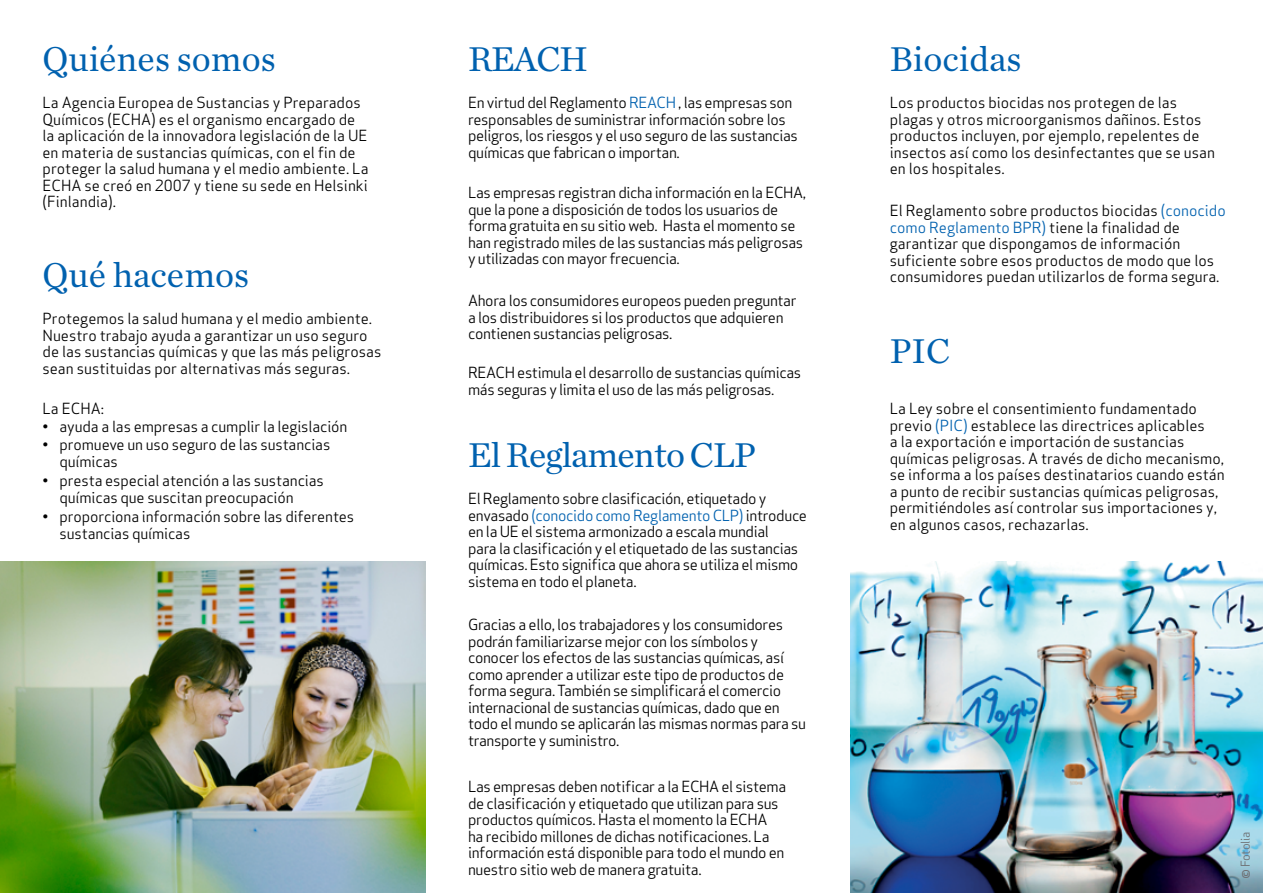
<style>
.page{position:relative;width:1263px;height:893px;background:#fff}
.page>*{position:absolute;margin:0;border:0;box-sizing:border-box;transform-origin:0 0}
.t1{font:36px "Chronicle Text G1";color:#0061af}
.t2{font:36px "Chronicle Text G1";letter-spacing:-.025em;color:#0061af}
.t3{font:15px/16.5px "Apex Sans";letter-spacing:-.025em;color:#000}
.t4{font:15px/16.5px "Apex Sans";color:#000}
.t5{font:12px "Apex Sans";letter-spacing:-.025em;color:#6d6e71}
.s1{color:#0061af}
.s2{font-size:15px}
</style>
<div class="page">
<img style="left:0;top:561px;width:425px;height:332px">
<img style="left:850px;top:561px;width:413px;height:332px">
<h1 class="t1" style="left:43px;top:32px;width:235px">Quiénes somos</h1>
<p class="t4" style="left:43px;top:93px;width:328px">La Agencia Europea de Sustancias y Preparados Químicos (ECHA) es el organismo encargado de la aplicación de la innovadora legislación de la UE en materia de sustancias químicas, con el fin de proteger la salud humana y el medio ambiente. La ECHA se creó en 2007 y tiene su sede en Helsinki (Finlandia).</p>
<h1 class="t1" style="left:43px;top:247px;width:208px">Qué hacemos</h1>
<p class="t4" style="left:43px;top:309px;width:340px">Protegemos la salud humana y el medio ambiente.<br>Nuestro trabajo ayuda a garantizar un uso seguro de las sustancias químicas y que las más peligrosas sean sustituidas por alternativas más seguras.</p>
<p class="t3" style="left:43px;top:399px;width:63px">La ECHA:</p>
<p class="t3" style="left:43px;top:417px;width:306px">• ayuda a las empresas a cumplir la legislación</p>
<p class="t3" style="left:60px;top:435px;width:272px;text-indent:-17px">• promueve un uso seguro de las sustancias químicas</p>
<p class="t3" style="left:60px;top:471px;width:266px;text-indent:-17px">• presta especial atención a las sustancias químicas que suscitan preocupación</p>
<p class="t3" style="left:60px;top:507px;width:296px;text-indent:-17px">• proporciona información sobre las diferentes sustancias químicas</p>
<h1 class="t1" style="left:468px;top:32px;width:121px">REACH</h1>
<p class="t3" style="left:468px;top:93px;width:331px">En virtud del Reglamento <span class="s1">REACH</span> , las empresas son responsables de suministrar información sobre los peligros, los riesgos y el uso seguro de las sustancias químicas que fabrican o importan.</p>
<p class="t3" style="left:468px;top:183px;width:340px">Las empresas registran dicha información en la ECHA, que la pone a disposición de todos los usuarios de forma gratuita en su sitio web. Hasta el momento se han registrado miles de las sustancias más peligrosas y utilizadas con mayor frecuencia.</p>
<p class="t3" style="left:468px;top:291px;width:330px">Ahora los consumidores europeos pueden preguntar a los distribuidores si los productos que adquieren contienen sustancias peligrosas.</p>
<p class="t3" style="left:468px;top:363px;width:335px">REACH estimula el desarrollo de sustancias químicas más seguras y limita el uso de las más peligrosas.</p>
<h1 class="t2" style="left:468px;top:427px;width:289px">El Reglamento CLP</h1>
<p class="t3" style="left:468px;top:489px;width:340px">El Reglamento sobre clasificación, etiquetado y envasado <span class="s1">(conocido como Reglamento CLP)</span> introduce en la UE el sistema armonizado a escala mundial<br>para la clasificación y el etiquetado de las sustancias químicas. Esto significa que ahora se utiliza el mismo sistema en todo el planeta.</p>
<p class="t3" style="left:468px;top:615px;width:340px">Gracias a ello, los trabajadores y los consumidores podrán familiarizarse mejor con los símbolos y conocer los efectos de las sustancias químicas, así como aprender a utilizar este tipo de productos de forma segura. También se simplificará el comercio internacional de sustancias químicas, dado que en todo el mundo se aplicarán las mismas normas para su transporte y suministro.</p>
<p class="t3" style="left:468px;top:777px;width:320px">Las empresas deben notificar a la ECHA el sistema de clasificación y etiquetado que utilizan para sus productos químicos. Hasta el momento la ECHA ha recibido millones de dichas notificaciones. La información está disponible para todo el mundo en nuestro sitio web de manera gratuita.</p>
<h1 class="t1" style="left:890px;top:32px;width:133px">Biocidas</h1>
<p class="t4" style="left:890px;top:93px;width:327px">Los productos biocidas nos protegen de las plagas y otros microorganismos dañinos. Estos productos incluyen, por ejemplo, repelentes de insectos así como los desinfectantes que se usan en los hospitales.</p>
<p class="t4" style="left:890px;top:201px;width:337px">El Reglamento sobre productos biocidas <span class="s1">(conocido como Reglamento BPR)</span> tiene la finalidad de garantizar que dispongamos de información suficiente sobre esos productos de modo que los consumidores puedan utilizarlos de forma segura.</p>
<h1 class="t1" style="left:890px;top:324px;width:62px">PIC</h1>
<p class="t4" style="left:890px;top:399px;width:336px">La Ley sobre el consentimiento fundamentado previo <span class="s1">(PIC)</span> establece las directrices aplicables<br>a la exportación e importación de sustancias químicas peligrosas. A través de dicho mecanismo, se informa a los países destinatarios cuando están a punto de recibir sustancias químicas peligrosas, permitiéndoles así controlar sus importaciones y, en algunos casos, rechazarlas.</p>
<p class="t5" style="left:1235px;top:879px;width:49px;rotate:-90deg"><span class="s2">©</span> Fotolia</p>
</div>
